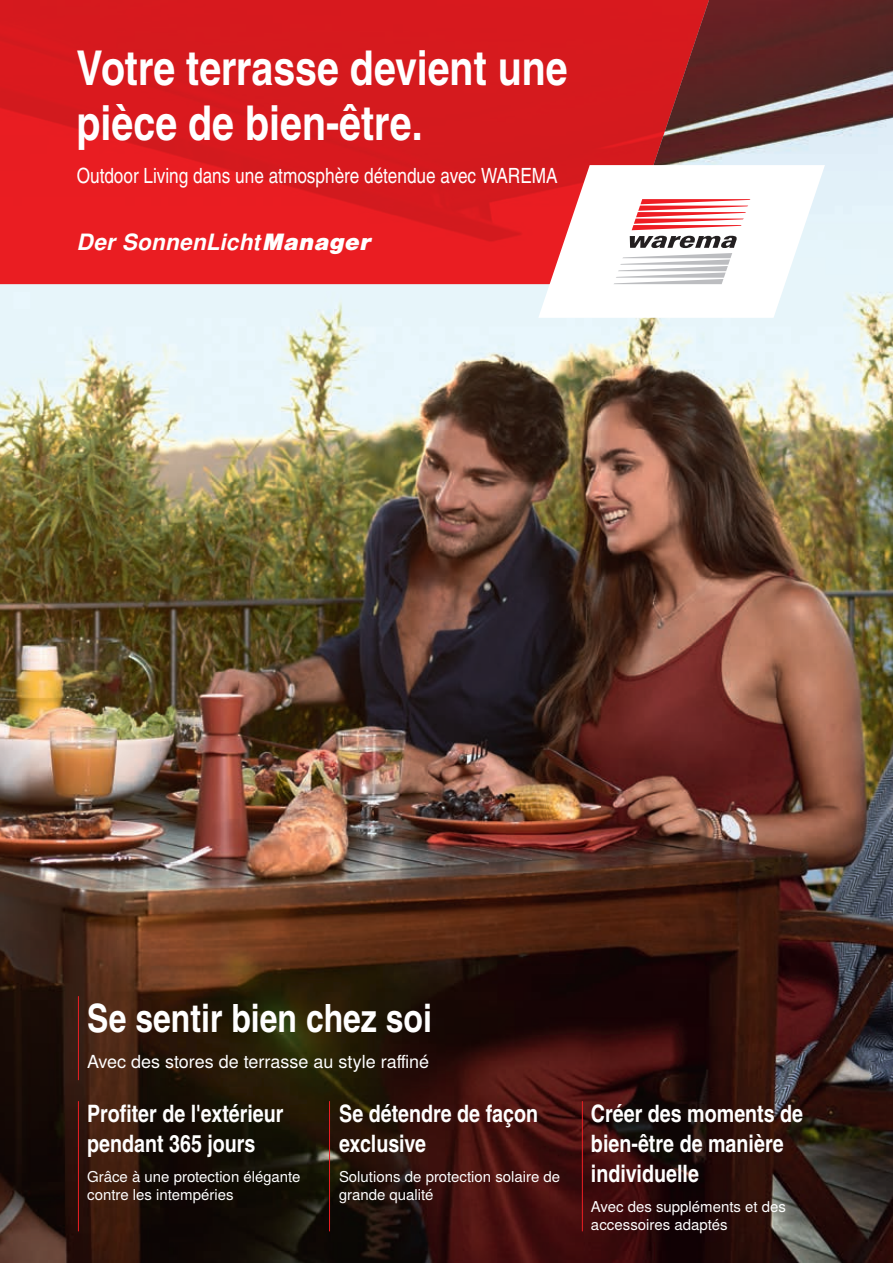
<style>
.page{position:relative;width:893px;height:1263px;background:#fff}
.page>*{position:absolute;margin:0;border:0;box-sizing:border-box;transform-origin:0 0}
.t1{font:700 48px/54px "Warema Nimbus Cnd";color:#fff}
.t2{font:700 39px "Warema Nimbus Cnd";color:#fff}
.t3{font:700 24px/30px "Warema Nimbus Cnd";color:#fff}
.t4{font:italic 700 22.5px "Warema Nimbus";letter-spacing:.01em;color:#fff}
.t5{font:21px "Warema Nimbus Cnd";color:#fff}
.t6{font:18px "Warema Nimbus";color:#fff}
.t7{font:15px/18px "Warema Nimbus";color:#fff}
.s1{font-weight:900}
</style>
<div class="page">
<img style="left:0;top:0;width:893px;height:1263px">
<hr style="left:329px;top:1101px;width:1px;height:130px;background:#ee1d23">
<hr style="left:78px;top:1101px;width:1px;height:130px;background:#ee1d23">
<hr style="left:582px;top:1101px;width:1px;height:130px;background:#ee1d23">
<hr style="left:78px;top:996px;width:1px;height:84px;background:#ee1d23">
<svg style="left:0;top:0;width:713px;height:284px;background:#d81b1f"></svg>
<svg style="left:538px;top:165px;width:287px;height:153px"></svg>
<h1 class="t1" style="left:77px;top:42px;width:493px">Votre terrasse devient une pièce de bien-être.</h1>
<h3 class="t5" style="left:77px;top:163px;width:482px">Outdoor Living dans une atmosphère détendue avec WAREMA</h3>
<h3 class="t4" style="left:77px;top:229px;width:296px">Der SonnenLicht<span class="s1">Manager</span></h3>
<h2 class="t2" style="left:87px;top:994px;width:346px">Se sentir bien chez soi</h2>
<p class="t6" style="left:87px;top:1051px;width:343px">Avec des stores de terrasse au style raffiné</p>
<h3 class="t3" style="left:87px;top:1099px;width:198px">Profiter de l'extérieur pendant 365 jours</h3>
<p class="t7" style="left:87px;top:1168px;width:215px">Grâce à une protection élégante contre les intempéries</p>
<h3 class="t3" style="left:339px;top:1099px;width:201px">Se détendre de façon exclusive</h3>
<p class="t7" style="left:339px;top:1168px;width:223px">Solutions de protection solaire de grande qualité</p>
<h3 class="t3" style="left:591px;top:1099px;width:214px">Créer des moments de bien-être de manière individuelle</h3>
<p class="t7" style="left:591px;top:1198px;width:196px">Avec des suppléments et des accessoires adaptés</p>
</div>
